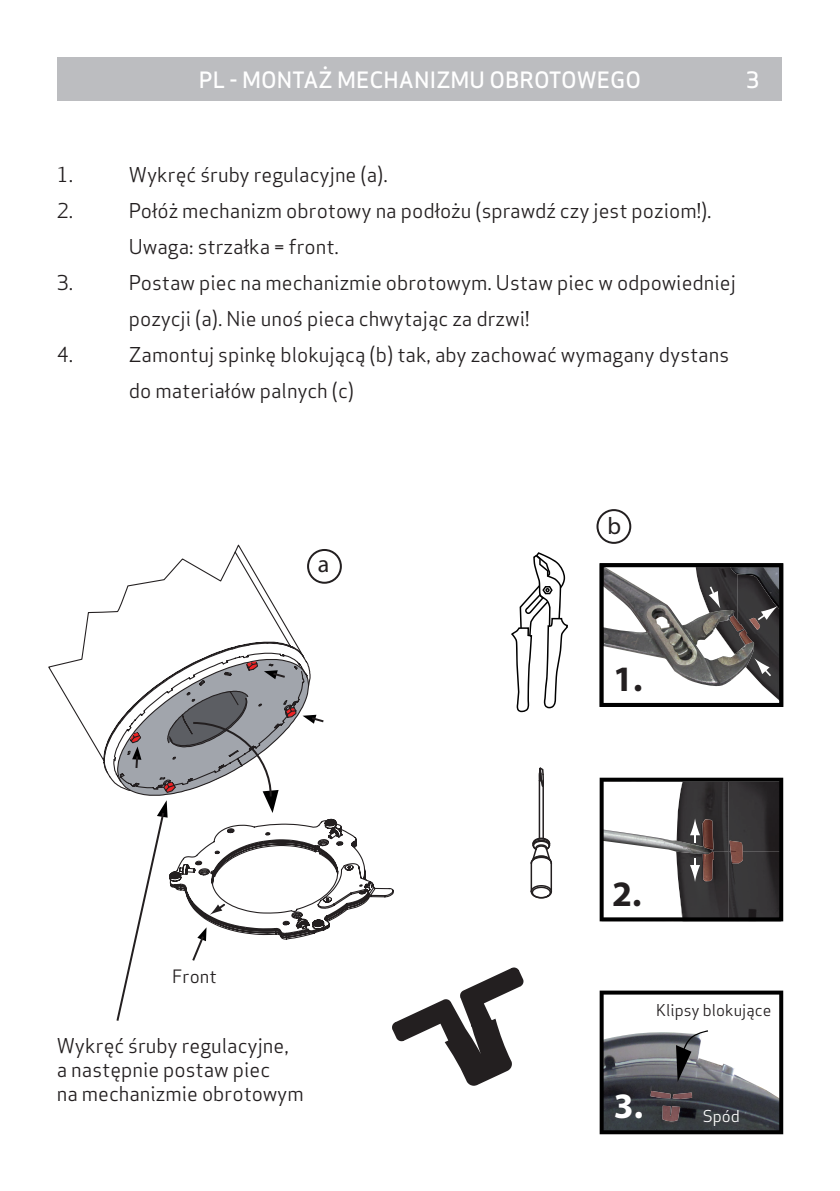
<style>
.page{position:relative;width:840px;height:1191px;background:#fff}
.page>*{position:absolute;margin:0;border:0;box-sizing:border-box;transform-origin:0 0}
.t1{font:700 35.8px "Myriad Pro";color:#231f20}
.t2{font:700 35.8px "Myriad Pro";color:#fff}
.t3{font:24px "Myriad Pro";color:#231f20}
.t4{font:500 22px "Apex Sans";color:#fff}
.t5{font:20px/36px "Apex Sans";color:#231f20}
.t6{font:18px "Apex Sans";color:#231f20}
.t7{font:16px "Apex Sans";color:#231f20}
.t8{font:16px "Apex Sans";color:#fff}
</style>
<div class="page">
<div style="left:58px;top:58px;width:723px;height:43px;background:#bcbdc0"></div>
<svg style="left:48px;top:544px;width:195px;height:216px"></svg>
<div style="left:307px;top:549px;width:34px;height:35px;border:2px solid #231f20;border-radius:50%"></div>
<svg style="left:596px;top:509px;width:35px;height:35px"></svg>
<svg style="left:599px;top:777px;width:183px;height:144px"></svg>
<svg style="left:599px;top:563px;width:183px;height:144px"></svg>
<svg style="left:599px;top:990px;width:183px;height:144px"></svg>
<svg style="left:103px;top:552px;width:464px;height:533px"></svg>
<hr style="left:530px;top:862px;width:2px;height:30px;background:#231f20">
<hr style="left:550px;top:862px;width:1px;height:30px;background:#231f20">
<hr style="left:542px;top:780px;width:1px;height:59px;background:#231f20">
<hr style="left:538px;top:780px;width:2px;height:59px;background:#231f20">
<p class="t4" style="left:199px;top:60px;width:443px">PL - MONTAŻ MECHANIZMU OBROTOWEGO</p>
<p class="t4" style="left:745px;top:60px;width:15px">3</p>
<p class="t5" style="left:57px;top:155px;width:18px">1.</p>
<p class="t5" style="left:129px;top:155px;width:260px">Wykręć śruby regulacyjne (a).</p>
<p class="t5" style="left:57px;top:191px;width:18px">2.</p>
<p class="t5" style="left:129px;top:191px;width:584px">Połóż mechanizm obrotowy na podłożu (sprawdź czy jest poziom!).<br>Uwaga: strzałka = front.</p>
<p class="t5" style="left:57px;top:263px;width:18px">3.</p>
<p class="t5" style="left:129px;top:263px;width:608px">Postaw piec na mechanizmie obrotowym. Ustaw piec w odpowiedniej pozycji (a). Nie unoś pieca chwytając za drzwi!</p>
<p class="t5" style="left:57px;top:335px;width:18px">4.</p>
<p class="t5" style="left:129px;top:335px;width:601px">Zamontuj spinkę blokującą (b) tak, aby zachować wymagany dystans</p>
<p class="t5" style="left:129px;top:371px;width:226px">do materiałów palnych (c)</p>
<p class="t3" style="left:318px;top:549px;width:13px">a</p>
<p class="t6" style="left:172px;top:962px;width:46px">Front</p>
<p class="t5" style="left:57px;top:1031px;width:248px;line-height:24px">Wykręć śruby regulacyjne, a następnie postaw piec<br>na mechanizmie obrotowym</p>
<p class="t3" style="left:607px;top:511px;width:15px">b</p>
<h1 class="t1" style="left:613px;top:656px;width:31px">1.</h1>
<h1 class="t1" style="left:611px;top:870px;width:31px">2.</h1>
<p class="t7" style="left:655px;top:997px;width:117px">Klipsy blokujące</p>
<h1 class="t2" style="left:613px;top:1082px;width:31px">3.</h1>
<p class="t8" style="left:702px;top:1103px;width:39px">Spód</p>
</div>
